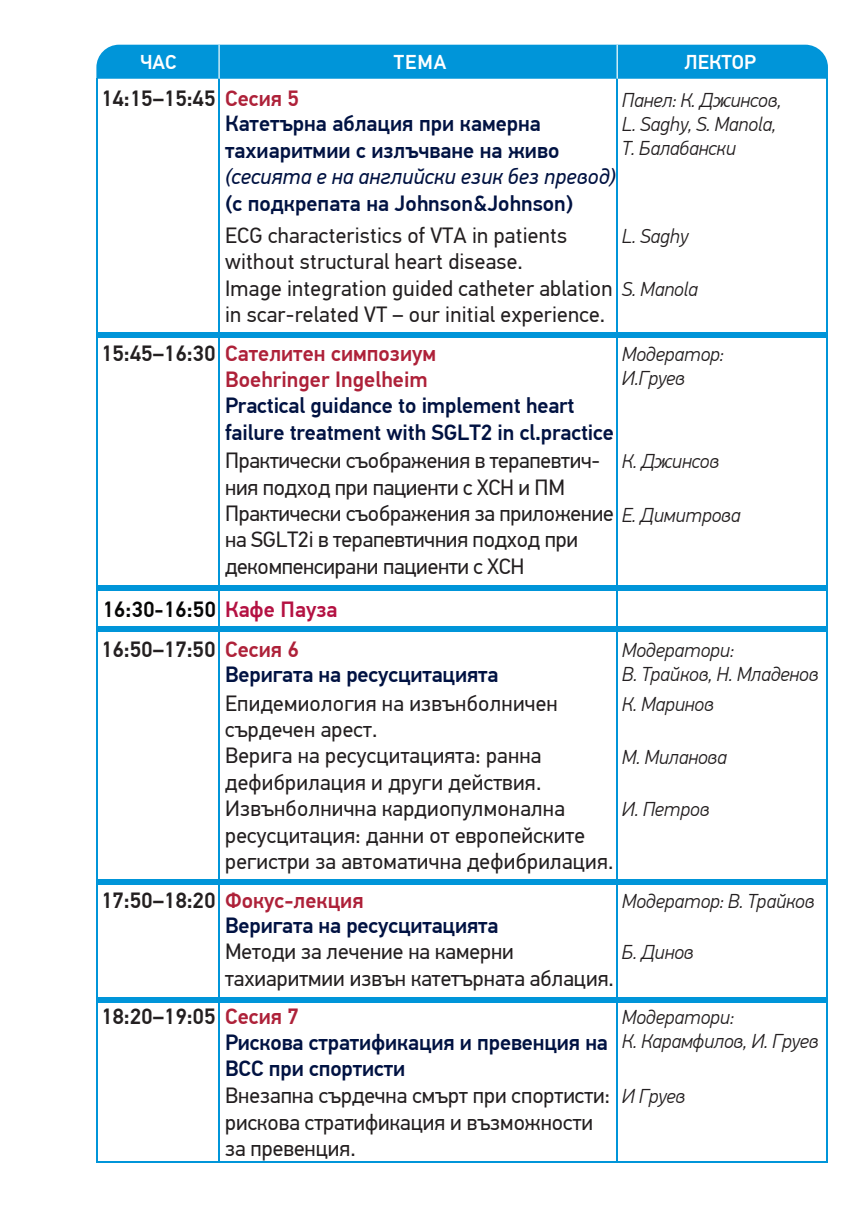
<style>
.page{position:relative;width:862px;height:1214px;background:#fff}
.page>*{position:absolute;margin:0;border:0;box-sizing:border-box;transform-origin:0 0}
.t1{font:22px/26.4px "PF Din Text Pro";letter-spacing:.01em;color:#231f20}
.t2{font:500 22px/26.4px "PF Din Text Pro";letter-spacing:-.005em;color:#001242}
.t3{font:22px/26.4px "PF Din Text Pro";letter-spacing:-.01em;color:#231f20}
.t4{font:500 22px/26.4px "PF Din Text Pro";color:#ae2139}
.t5{font:500 22px "PF Din Text Pro";color:#231f20}
.t6{font:italic 22px "PF Din Text Pro";color:#001242}
.t7{font:500 22px "PF Din Text Pro";color:#050504}
.t8{font:italic 300 20px/24px "PF Din Text Pro";letter-spacing:-.01em;color:#231f20}
.t9{font:500 20px "PF Din Text Pro";color:#fff}
.s1{color:#ae2139}
.s2{font-weight:300;font-style:italic;font-size:20px}
.s3{color:#231f20}
.s4{color:#b41142}
</style>
<div class="page">
<div style="left:97px;top:626px;width:730px;height:5px;background:#0095d9"></div>
<div style="left:97px;top:879px;width:730px;height:6px;background:#0095d9"></div>
<div style="left:97px;top:997px;width:730px;height:5px;background:#0095d9"></div>
<hr style="left:97px;top:1161px;width:730px;height:1px;background:#0095d9">
<div style="left:97px;top:332px;width:730px;height:6px;background:#0095d9"></div>
<div style="left:97px;top:584px;width:730px;height:6px;background:#0095d9"></div>
<div style="left:96px;top:45px;width:732px;height:34px;background:#0095d9"></div>
<hr style="left:96px;top:78px;width:2px;height:1084px;background:#0095d9">
<hr style="left:826px;top:78px;width:2px;height:1084px;background:#0095d9">
<hr style="left:616px;top:75px;width:2px;height:1087px;background:#0095d9">
<hr style="left:218px;top:76px;width:2px;height:1086px;background:#0095d9">
<hr style="left:218px;top:45px;width:2px;height:34px;background:#ccebf6">
<hr style="left:616px;top:45px;width:2px;height:34px;background:#ccebf6">
<p class="t9" style="left:140px;top:50px;width:38px">ЧАС</p>
<p class="t9" style="left:394px;top:50px;width:54px">ТЕМА</p>
<p class="t9" style="left:684px;top:50px;width:73px">ЛЕКТОР</p>
<p class="t5" style="left:101px;top:85px;width:200px">14:15–15:45 <span class="s1">Сесия 5</span></p>
<p class="t8" style="left:622px;top:88px;width:161px">Панел: К. Джинсов,<br>L. Saghy, S. Manola,<br>T. Балабански</p>
<p class="t2" style="left:225px;top:111px;width:336px">Катетърна аблация при камерна тахиаритмии с излъчване на живо</p>
<p class="t6" style="left:225px;top:163px;width:392px">(сесията е на английски език без превод)</p>
<p class="t2" style="left:225px;top:190px;width:350px">(с подкрепата на Johnson&amp;Johnson)</p>
<p class="t1" style="left:225px;top:222px;width:474px">ECG characteristics of VTA in patients<br>without structural heart disease.<br>Image integration guided catheter ablation <span class="s2">S. Manola </span>in scar-related VT – our initial experience.</p>
<p class="t8" style="left:622px;top:224px;width:68px">L. Saghy</p>
<p class="t4" style="left:225px;top:340px;width:212px;text-indent:-124px"><span class="s3">15:45–16:30</span> Сателитен симпозиум<br>Boehringer Ingelheim</p>
<p class="t8" style="left:622px;top:342px;width:104px">Модератор:<br>И.Груев</p>
<p class="t2" style="left:225px;top:393px;width:390px">Practical guidance to implement heart failure treatment with SGLT2 in cl.practice</p>
<p class="t3" style="left:225px;top:447px;width:517px">Практически съображения в терапевтич-<br>ния подход при пациенти с ХСН и ПМ<br>Практически съображения за приложение <span class="s2">Е. Димитрова </span>на SGLT2i в терапевтичния подход при<br>декомпенсирани пациенти с ХСН</p>
<p class="t8" style="left:622px;top:449px;width:99px">К. Джинсов</p>
<p class="t7" style="left:102px;top:595px;width:236px">16:30-16:50 <span class="s4">Кафе Пауза</span></p>
<p class="t5" style="left:101px;top:636px;width:200px">16:50–17:50 <span class="s1">Сесия 6</span></p>
<p class="t8" style="left:622px;top:638px;width:198px">Модератори:<br>В. Трайков, Н. Младенов</p>
<p class="t2" style="left:225px;top:661px;width:275px">Веригата на ресусцитацията</p>
<p class="t1" style="left:225px;top:690px;width:390px">Епидемиология на извънболничен сърдечен арест.<br>Верига на ресусцитацията: ранна дефибрилация и други действия.<br>Извънболнична кардиопулмонална ресусцитация: данни от европейските регистри за автоматична дефибрилация.</p>
<p class="t2" style="left:225px;top:888px;width:275px;line-height:25px;text-indent:-124px"><span class="s3">17:50–18:20</span> <span class="s1">Фокус-лекция<br></span>Веригата на ресусцитацията</p>
<p class="t8" style="left:622px;top:692px;width:94px">К. Маринов</p>
<p class="t8" style="left:622px;top:745px;width:107px">М. Миланова</p>
<p class="t8" style="left:622px;top:797px;width:89px">И. Петров</p>
<p class="t8" style="left:622px;top:889px;width:194px">Модератор: В. Трайков</p>
<p class="t1" style="left:225px;top:938px;width:290px">Методи за лечение на камерни</p>
<p class="t8" style="left:622px;top:940px;width:73px">Б. Динов</p>
<p class="t1" style="left:225px;top:965px;width:390px">тахиаритмии извън катетърната аблация.</p>
<p class="t2" style="left:225px;top:1004px;width:384px;line-height:25.8px;text-indent:-124px"><span class="s3">18:20–19:05</span> <span class="s1">Сесия 7<br></span>Рискова стратификация и превенция на<br>ВСС при спортисти</p>
<p class="t8" style="left:622px;top:1005px;width:198px">Модератори:<br>К. Карамфилов, И. Груев</p>
<p class="t1" style="left:225px;top:1082px;width:462px">Внезапна сърдечна смърт при спортисти: <span class="s2">И Груев </span>рискова стратификация и възможности<br>за превенция.</p>
</div>
